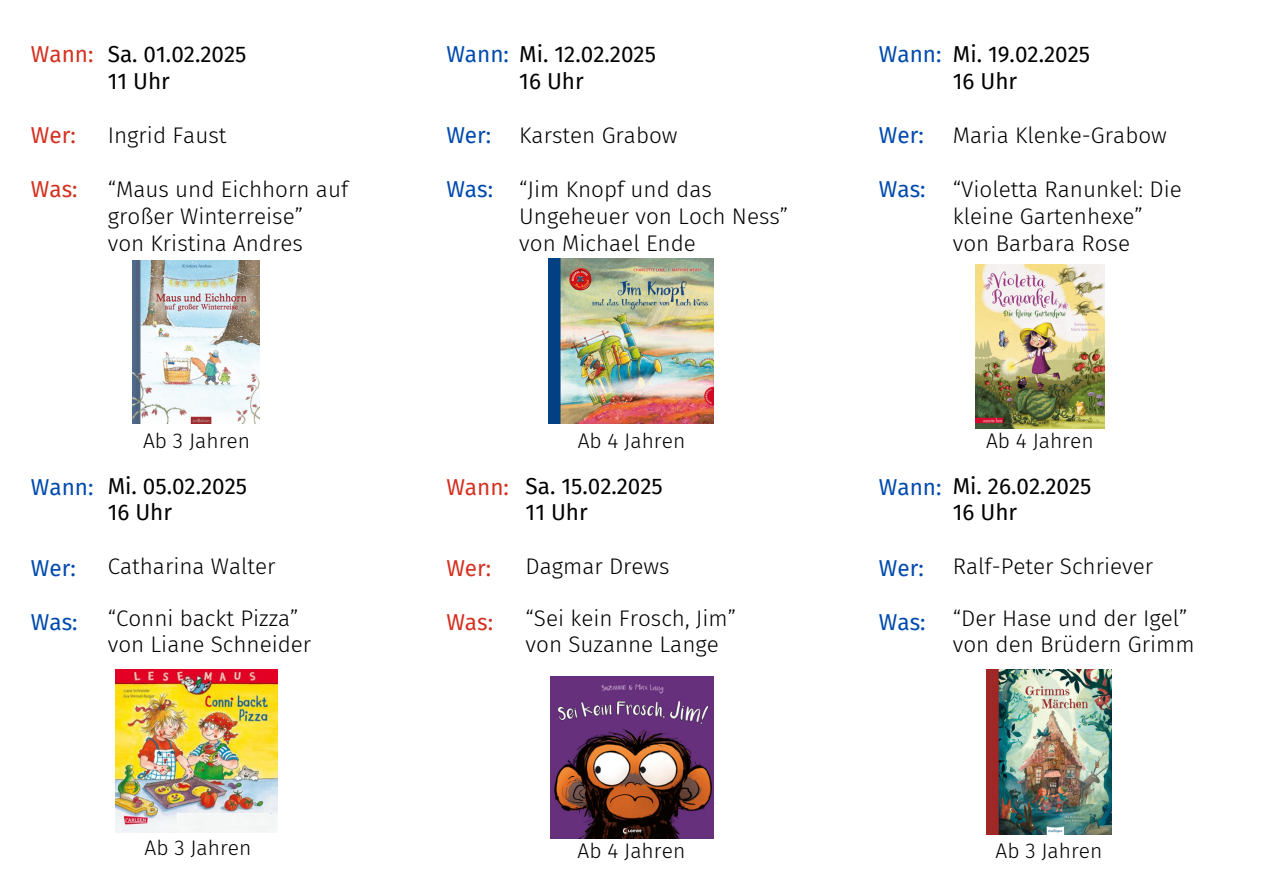
<style>
.page{position:relative;width:1263px;height:894px;background:#fff}
.page>*{position:absolute;margin:0;border:0;box-sizing:border-box;transform-origin:0 0}
.t1{font:300 22.5px/27px "Fira Sans";color:#000}
.t2{font:22.5px/27px "Fira Sans";color:#000}
.t3{font:22.5px "Fira Sans";color:#004aad}
.t4{font:22.5px "Fira Sans";color:#d53020}
.t5{font:300 21px "Fira Sans";color:#000}
</style>
<div class="page">
<img style="left:550px;top:676px;width:163px;height:162px">
<img style="left:133px;top:260px;width:127px;height:163px">
<img style="left:548px;top:258px;width:166px;height:165px">
<img style="left:975px;top:265px;width:130px;height:163px">
<img style="left:115px;top:669px;width:163px;height:163px">
<img style="left:178px;top:813px;width:97px;height:11px">
<img style="left:986px;top:669px;width:125px;height:165px">
<h1 class="t4" style="left:31px;top:41px;width:64px">Wann:</h1>
<h1 class="t4" style="left:31px;top:122px;width:46px">Wer:</h1>
<p class="t4" style="left:31px;top:176px;width:48px">Was:</p>
<h1 class="t2" style="left:108px;top:41px;width:140px">Sa. 01.02.2025<br>11 Uhr</h1>
<h1 class="t1" style="left:108px;top:122px;width:120px">Ingrid Faust</h1>
<h1 class="t1" style="left:108px;top:176px;width:242px">“Maus und Eichhorn auf großer Winterreise”</h1>
<p class="t1" style="left:108px;top:230px;width:197px">von Kristina Andres</p>
<h1 class="t3" style="left:31px;top:474px;width:64px">Wann:</h1>
<h1 class="t3" style="left:31px;top:555px;width:46px">Wer:</h1>
<h1 class="t3" style="left:31px;top:609px;width:48px">Was:</h1>
<h1 class="t5" style="left:143px;top:428px;width:108px">Ab 3 Jahren</h1>
<h1 class="t2" style="left:108px;top:473px;width:141px;line-height:25.8px">Mi. 05.02.2025<br>16 Uhr</h1>
<h1 class="t1" style="left:108px;top:553px;width:169px">Catharina Walter</h1>
<h1 class="t1" style="left:108px;top:605px;width:205px;line-height:25.8px">“Conni backt Pizza” von Liane Schneider</h1>
<h1 class="t5" style="left:145px;top:834px;width:108px">Ab 3 Jahren</h1>
<h1 class="t3" style="left:446px;top:41px;width:64px">Wann:</h1>
<h1 class="t3" style="left:446px;top:122px;width:46px">Wer:</h1>
<h1 class="t3" style="left:446px;top:176px;width:48px">Was:</h1>
<p class="t2" style="left:519px;top:41px;width:138px">Mi. 12.02.2025<br>16 Uhr</p>
<h1 class="t1" style="left:519px;top:122px;width:160px">Karsten Grabow</h1>
<p class="t1" style="left:519px;top:176px;width:270px">“Jim Knopf und das<br>Ungeheuer von Loch Ness” von Michael Ende</p>
<h1 class="t4" style="left:446px;top:474px;width:64px">Wann:</h1>
<h1 class="t4" style="left:446px;top:555px;width:46px">Wer:</h1>
<h1 class="t4" style="left:446px;top:609px;width:48px">Was:</h1>
<h1 class="t5" style="left:578px;top:428px;width:109px">Ab 4 Jahren</h1>
<h1 class="t2" style="left:526px;top:473px;width:139px;line-height:25.8px">Sa. 15.02.2025<br>11 Uhr</h1>
<h1 class="t1" style="left:526px;top:553px;width:146px">Dagmar Drews</h1>
<p class="t1" style="left:526px;top:605px;width:212px;line-height:25.8px">“Sei kein Frosch, Jim” von Suzanne Lange</p>
<p class="t5" style="left:578px;top:838px;width:109px">Ab 4 Jahren</p>
<h1 class="t3" style="left:879px;top:41px;width:64px">Wann:</h1>
<p class="t3" style="left:879px;top:122px;width:46px">Wer:</p>
<h1 class="t3" style="left:879px;top:176px;width:48px">Was:</h1>
<h1 class="t2" style="left:953px;top:41px;width:139px">Mi. 19.02.2025<br>16 Uhr</h1>
<h1 class="t1" style="left:953px;top:122px;width:216px">Maria Klenke-Grabow</h1>
<h1 class="t1" style="left:953px;top:176px;width:231px">“Violetta Ranunkel: Die kleine Gartenhexe” von Barbara Rose</h1>
<h1 class="t3" style="left:879px;top:474px;width:64px">Wann:</h1>
<h1 class="t3" style="left:879px;top:555px;width:46px">Wer:</h1>
<h1 class="t3" style="left:879px;top:609px;width:48px">Was:</h1>
<h1 class="t5" style="left:986px;top:428px;width:109px">Ab 4 Jahren</h1>
<p class="t2" style="left:953px;top:473px;width:140px;line-height:25.8px">Mi. 26.02.2025<br>16 Uhr</p>
<h1 class="t1" style="left:953px;top:553px;width:202px">Ralf-Peter Schriever</h1>
<h1 class="t1" style="left:953px;top:605px;width:243px;line-height:25.8px">“Der Hase und der Igel” von den Brüdern Grimm</h1>
<h1 class="t5" style="left:995px;top:838px;width:108px">Ab 3 Jahren</h1>
</div>
